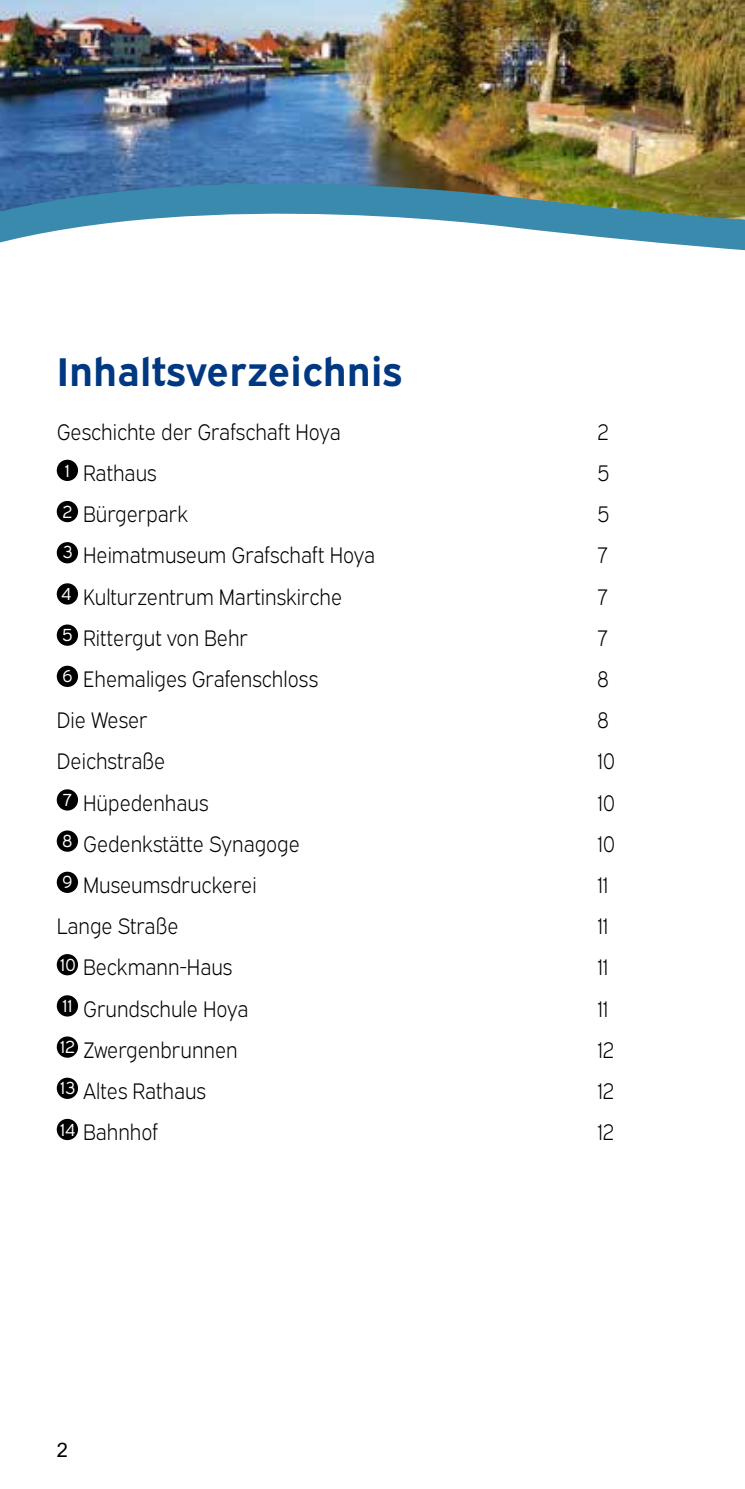
<style>
.page{position:relative;width:745px;height:1489px;background:#fff}
.page>*{position:absolute;margin:0;border:0;box-sizing:border-box;transform-origin:0 0}
.t1{font:700 40px "Expressway Rg";color:#003882}
.t2{font:22.5px "Expressway Lt";color:#000;scale:.9 1}
.t3{font:20px "Arial";color:#000}
</style>
<div class="page">
<div style="left:57px;top:459px;width:21px;height:22px;background:#000;border-radius:50%"></div>
<div style="left:57px;top:501px;width:21px;height:21px;background:#000;border-radius:50%"></div>
<div style="left:57px;top:542px;width:21px;height:21px;background:#000;border-radius:50%"></div>
<div style="left:57px;top:583px;width:21px;height:21px;background:#000;border-radius:50%"></div>
<div style="left:57px;top:624px;width:21px;height:21px;background:#000;border-radius:50%"></div>
<div style="left:57px;top:665px;width:21px;height:22px;background:#000;border-radius:50%"></div>
<div style="left:57px;top:789px;width:21px;height:21px;background:#000;border-radius:50%"></div>
<div style="left:57px;top:830px;width:21px;height:21px;background:#000;border-radius:50%"></div>
<div style="left:57px;top:871px;width:21px;height:21px;background:#000;border-radius:50%"></div>
<div style="left:57px;top:954px;width:21px;height:21px;background:#000;border-radius:50%"></div>
<div style="left:57px;top:995px;width:21px;height:21px;background:#000;border-radius:50%"></div>
<div style="left:57px;top:1036px;width:21px;height:21px;background:#000;border-radius:50%"></div>
<div style="left:57px;top:1077px;width:21px;height:21px;background:#000;border-radius:50%"></div>
<div style="left:57px;top:1118px;width:21px;height:22px;background:#000;border-radius:50%"></div>
<img style="left:0;top:0;width:744px;height:97px">
<img style="left:0;top:97px;width:744px;height:154px">
<h1 class="t1" style="left:57px;top:340px;width:346px">Inhaltsverzeichnis</h1>
<p class="t2" style="left:57px;top:414px;width:317px">Geschichte der Grafschaft Hoya</p>
<p class="t2" style="left:597px;top:414px;width:14px">2</p>
<p class="t2" style="left:65px;top:456px;width:103px"><sup>1</sup> Rathaus</p>
<p class="t2" style="left:597px;top:456px;width:15px">5</p>
<p class="t2" style="left:62px;top:497px;width:141px"><sup>2</sup> Bürgerpark</p>
<p class="t2" style="left:597px;top:497px;width:15px">5</p>
<p class="t2" style="left:62px;top:538px;width:349px"><sup>3</sup> Heimatmuseum Grafschaft Hoya</p>
<p class="t2" style="left:597px;top:538px;width:13px">7</p>
<p class="t2" style="left:61px;top:579px;width:313px"><sup>4</sup> Kulturzentrum Martinskirche</p>
<p class="t2" style="left:597px;top:579px;width:13px">7</p>
<p class="t2" style="left:62px;top:620px;width:208px"><sup>5</sup> Rittergut von Behr</p>
<p class="t2" style="left:597px;top:620px;width:13px">7</p>
<p class="t2" style="left:62px;top:661px;width:286px"><sup>6</sup> Ehemaliges Grafenschloss</p>
<p class="t2" style="left:597px;top:661px;width:14px">8</p>
<p class="t2" style="left:57px;top:703px;width:103px">Die Weser</p>
<p class="t2" style="left:597px;top:703px;width:14px">8</p>
<p class="t2" style="left:57px;top:744px;width:122px">Deichstraße</p>
<p class="t2" style="left:597px;top:744px;width:21px">10</p>
<p class="t2" style="left:63px;top:785px;width:163px"><sup>7</sup> Hüpedenhaus</p>
<p class="t2" style="left:597px;top:785px;width:21px">10</p>
<p class="t2" style="left:62px;top:826px;width:265px"><sup>8</sup> Gedenkstätte Synagoge</p>
<p class="t2" style="left:597px;top:826px;width:21px">10</p>
<p class="t2" style="left:62px;top:867px;width:217px"><sup>9</sup> Museumsdruckerei</p>
<p class="t2" style="left:597px;top:867px;width:14px">11</p>
<p class="t2" style="left:57px;top:908px;width:137px">Lange Straße</p>
<p class="t2" style="left:597px;top:908px;width:14px">11</p>
<p class="t2" style="left:60px;top:950px;width:193px"><sup>10</sup> Beckmann-Haus</p>
<p class="t2" style="left:597px;top:950px;width:14px">11</p>
<p class="t2" style="left:62px;top:991px;width:208px"><sup>11</sup> Grundschule Hoya</p>
<p class="t2" style="left:597px;top:991px;width:14px">11</p>
<p class="t2" style="left:60px;top:1032px;width:199px"><sup>12</sup> Zwergenbrunnen</p>
<p class="t2" style="left:597px;top:1032px;width:20px">12</p>
<p class="t2" style="left:60px;top:1073px;width:163px"><sup>13</sup> Altes Rathaus</p>
<p class="t2" style="left:597px;top:1073px;width:20px">12</p>
<p class="t2" style="left:60px;top:1114px;width:110px"><sup>14</sup> Bahnhof</p>
<p class="t2" style="left:597px;top:1114px;width:20px">12</p>
<p class="t3" style="left:57px;top:1436px;width:13px">2</p>
</div>
